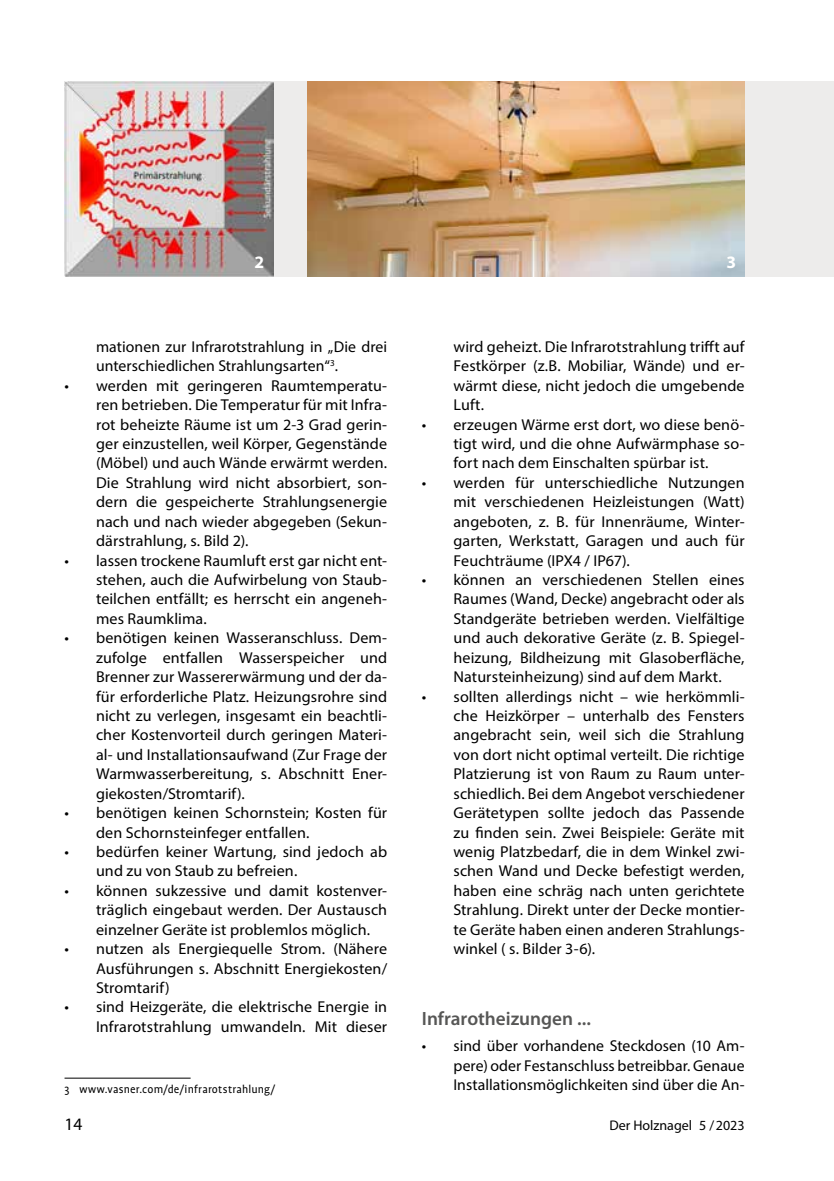
<style>
.page{position:relative;width:834px;height:1181px;background:#fff}
.page>*{position:absolute;margin:0;border:0;box-sizing:border-box;transform-origin:0 0}
.t1{font:600 19.25px "Myriad Pro";color:#575756}
.t2{font:17.5px "Myriad Pro";color:#000}
.t3{font:700 17.5px "Myriad Pro";color:#fff}
.t4{font:15.75px/19.4px "Myriad Pro";letter-spacing:.005em;color:#000;text-align:justify}
.t5{font:14px "Myriad Pro";color:#000}
.t6{font:12.25px "Profile Pro";letter-spacing:.015em;color:#000}
</style>
<div class="page">
<div style="left:64px;top:81px;width:769px;height:195px;background:#edeceb"></div>
<hr style="left:64px;top:1078px;width:126px;height:1px;background:#000">
<img style="left:64px;top:81px;width:209px;height:196px">
<img style="left:307px;top:81px;width:437px;height:196px">
<p class="t3" style="left:254px;top:250px;width:11px">2</p>
<p class="t3" style="left:726px;top:250px;width:11px">3</p>
<p class="t4" style="left:96px;top:336px;width:292px">mationen zur Infrarotstrahlung in „Die drei unterschiedlichen Strahlungsarten“<sup>3</sup>.</p>
<p class="t4" style="left:96px;top:375px;width:292px;text-indent:-32px">• werden mit geringeren Raumtemperatu&shy;ren betrieben. Die Temperatur für mit Infra&shy;rot beheizte Räume ist um 2-3 Grad gerin&shy;ger einzustellen, weil Körper, Gegenstände (Möbel) und auch Wände erwärmt werden.<br>Die Strahlung wird nicht absorbiert, son&shy;dern die gespeicherte Strahlungsenergie nach und nach wieder abgegeben (Sekun&shy;därstrahlung, s. Bild 2).</p>
<p class="t4" style="left:96px;top:550px;width:292px;text-indent:-32px">• lassen trockene Raumluft erst gar nicht ent&shy;stehen, auch die Aufwirbelung von Staub&shy;teilchen entfällt; es herrscht ein angeneh&shy;mes Raumklima.</p>
<p class="t4" style="left:96px;top:628px;width:292px;text-indent:-32px">• benötigen keinen Wasseranschluss. Dem&shy;zufolge entfallen Wasserspeicher und Brenner zur Wassererwärmung und der da&shy;für erforderliche Platz. Heizungsrohre sind nicht zu verlegen, insgesamt ein beachtli&shy;cher Kostenvorteil durch geringen Materi&shy;al- und Installationsaufwand (Zur Frage der Warmwasserbereitung, s. Abschnitt Ener&shy;giekosten/Stromtarif).</p>
<p class="t4" style="left:96px;top:803px;width:292px;text-indent:-32px">• benötigen keinen Schornstein; Kosten für den Schornsteinfeger entfallen.</p>
<p class="t4" style="left:96px;top:842px;width:292px;text-indent:-32px">• bedürfen keiner Wartung, sind jedoch ab und zu von Staub zu befreien.</p>
<p class="t4" style="left:96px;top:880px;width:292px;text-indent:-32px">• können sukzessive und damit kostenver&shy;träglich eingebaut werden. Der Austausch einzelner Geräte ist problemlos möglich.</p>
<p class="t4" style="left:96px;top:939px;width:292px;text-indent:-32px">• nutzen als Energiequelle Strom. (Nähere Ausführungen s. Abschnitt Energiekosten/ Stromtarif)</p>
<p class="t4" style="left:64px;top:997px;width:324px;text-align:right">• sind Heizgeräte, die elektrische Energie in<br>Infrarotstrahlung umwandeln. Mit dieser</p>
<p class="t6" style="left:64px;top:1082px;width:212px">3 www.vasner.com/de/infrarotstrahlung/</p>
<p class="t4" style="left:453px;top:336px;width:292px">wird geheizt. Die Infrarotstrahlung trifft auf Festkörper (z.B. Mobiliar, Wände) und er&shy;wärmt diese, nicht jedoch die umgebende Luft.</p>
<p class="t4" style="left:453px;top:414px;width:292px;text-indent:-32px">• erzeugen Wärme erst dort, wo diese benö&shy;tigt wird, und die ohne Aufwärmphase so&shy;fort nach dem Einschalten spürbar ist.</p>
<p class="t4" style="left:453px;top:472px;width:292px;text-indent:-32px">• werden für unterschiedliche Nutzungen mit verschiedenen Heizleistungen (Watt) angeboten, z. B. für Innenräume, Winter&shy;garten, Werkstatt, Garagen und auch für Feuchträume (IPX4 / IP67).</p>
<p class="t4" style="left:453px;top:570px;width:292px;text-indent:-32px">• können an verschiedenen Stellen eines Raumes (Wand, Decke) angebracht oder als Standgeräte betrieben werden. Vielfältige und auch dekorative Geräte (z. B. Spiegel&shy;heizung, Bildheizung mit Glasoberfläche, Natursteinheizung) sind auf dem Markt.</p>
<p class="t4" style="left:453px;top:686px;width:292px;text-indent:-32px">• sollten allerdings nicht – wie herkömmli&shy;che Heizkörper – unterhalb des Fensters angebracht sein, weil sich die Strahlung von dort nicht optimal verteilt. Die richtige Platzierung ist von Raum zu Raum unter&shy;schiedlich. Bei dem Angebot verschiedener Gerätetypen sollte jedoch das Passende zu finden sein. Zwei Beispiele: Geräte mit wenig Platzbedarf, die in dem Winkel zwi&shy;schen Wand und Decke befestigt werden, haben eine schräg nach unten gerichtete Strahlung. Direkt unter der Decke montier&shy;te Geräte haben einen anderen Strahlungs&shy;winkel ( s. Bilder 3-6).</p>
<p class="t1" style="left:422px;top:1006px;width:171px">Infrarotheizungen ...</p>
<p class="t4" style="left:453px;top:1036px;width:292px;text-indent:-31px">• sind über vorhandene Steckdosen (10 Am&shy;pere) oder Festanschluss betreibbar. Genaue Installationsmöglichkeiten sind über die An-</p>
<p class="t2" style="left:64px;top:1113px;width:19px">14</p>
<p class="t5" style="left:609px;top:1116px;width:137px">Der Holznagel 5 /2023</p>
</div>
